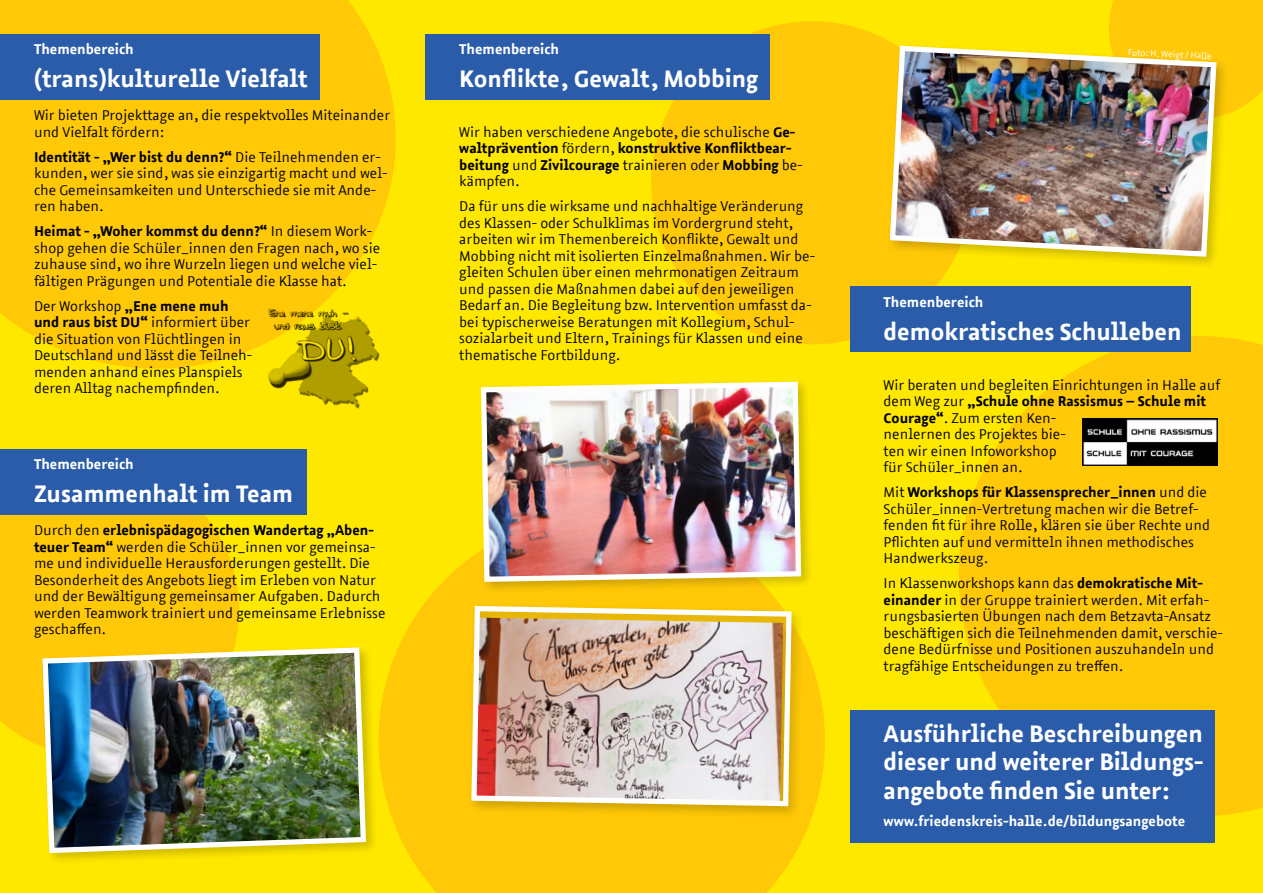
<style>
.page{position:relative;width:1263px;height:893px;background:#ffe800}
.page>*{position:absolute;margin:0;border:0;box-sizing:border-box;transform-origin:0 0}
.t1{font:700 24px/28.8px "Azuro";color:#fff;text-align:justify}
.t2{font:14.25px/16.5px "Azuro";color:#000}
.t3{font:700 14.25px "Azuro";color:#fff}
.t4{font:9px "Azuro";color:#fff}
.s1{font-weight:700}
</style>
<div class="page">
<div style="left:651px;top:21px;width:322px;height:323px;background:#ffc907;border-radius:50%"></div>
<div style="left:0;top:515px;width:239px;height:230px;background:#ffc907"></div>
<svg style="left:0;top:0;width:396px;height:369px;background:#ffcb06"></svg>
<svg style="left:379px;top:553px;width:446px;height:340px;fill:#ffc907"></svg>
<svg style="left:959px;top:336px;width:304px;height:480px;background:#fdcb06"></svg>
<div style="left:1109px;top:0;width:154px;height:113px;background:#ffc907"></div>
<div style="left:850px;top:711px;width:365px;height:132px;background:#2a5caa"></div>
<div style="left:0;top:449px;width:306px;height:66px;background:#2a5caa"></div>
<div style="left:0;top:34px;width:320px;height:66px;background:#2a5caa"></div>
<div style="left:425px;top:34px;width:345px;height:66px;background:#2a5caa"></div>
<div style="left:850px;top:287px;width:341px;height:65px;background:#2a5caa"></div>
<img style="left:261px;top:303px;width:122px;height:106px">
<div style="left:39px;top:644px;width:340px;height:222px;background:#000;opacity:.2"></div>
<img style="left:40px;top:645px;width:329px;height:211px">
<img style="left:1082px;top:419px;width:136px;height:46px">
<div style="left:477px;top:378px;width:337px;height:217px;background:#000;opacity:.2"></div>
<img style="left:478px;top:379px;width:326px;height:206px">
<div style="left:468px;top:602px;width:337px;height:217px;background:#000;opacity:.2"></div>
<img style="left:469px;top:603px;width:325px;height:206px">
<div style="left:886px;top:42px;width:343px;height:228px;background:#000;opacity:.2"></div>
<img style="left:887px;top:43px;width:332px;height:217px">
<p class="t3" style="left:34px;top:38px;width:101px">Themenbereich</p>
<h1 class="t1" style="left:34px;top:63px;width:275px">(trans)kulturelle Vielfalt</h1>
<p class="t2" style="left:34px;top:106px;width:358px">Wir bieten Projekttage an, die respektvolles Miteinander und Vielfalt fördern:</p>
<p class="t2" style="left:34px;top:148px;width:355px"><span class="s1">Identität - „Wer bist du denn?“</span> Die Teilnehmenden er&shy;kunden, wer sie sind, was sie einzigartig macht und wel&shy;che Gemeinsamkeiten und Unterschiede sie mit Ande&shy;ren haben.</p>
<p class="t2" style="left:34px;top:222px;width:348px"><span class="s1">Heimat - „Woher kommst du denn?“</span> In diesem Work&shy;shop gehen die Schüler_innen den Fragen nach, wo sie zuhause sind, wo ihre Wurzeln liegen und welche viel&shy;fältigen Prägungen und Potentiale die Klasse hat.</p>
<p class="t2" style="left:34px;top:297px;width:220px">Der Workshop <span class="s1">„Ene mene muh und raus bist DU“</span> informiert über die Situation von Flüchtlingen in<br>Deutschland und lässt die Teilneh&shy;menden anhand eines Planspiels deren Alltag nachempfinden.</p>
<p class="t3" style="left:34px;top:453px;width:101px">Themenbereich</p>
<h1 class="t1" style="left:34px;top:478px;width:261px">Zusammenhalt im Team</h1>
<p class="t2" style="left:34px;top:522px;width:353px">Durch den <span class="s1">erlebnispädagogischen Wandertag „Aben&shy;teuer Team“</span> werden die Schüler_innen vor gemeinsa&shy;me und individuelle Herausforderungen gestellt. Die Besonderheit des Angebots liegt im Erleben von Natur und der Bewältigung gemeinsamer Aufgaben. Dadurch werden Teamwork trainiert und gemeinsame Erlebnisse geschaffen.</p>
<p class="t3" style="left:459px;top:38px;width:101px">Themenbereich</p>
<h1 class="t1" style="left:459px;top:63px;width:300px">Konflikte, Gewalt, Mobbing</h1>
<p class="t2" style="left:459px;top:123px;width:345px">Wir haben verschiedene Angebote, die schulische <span class="s1">Ge&shy;waltprävention</span> fördern, <span class="s1">konstruktive Konfliktbear&shy;beitung</span> und <span class="s1">Zivilcourage</span> trainieren oder <span class="s1">Mobbing</span> be&shy;kämpfen.</p>
<p class="t2" style="left:459px;top:197px;width:357px">Da für uns die wirksame und nachhaltige Veränderung des Klassen- oder Schulklimas im Vordergrund steht, arbeiten wir im Themenbereich Konflikte, Gewalt und Mobbing nicht mit isolierten Einzelmaßnahmen. Wir be&shy;gleiten Schulen über einen mehrmonatigen Zeitraum und passen die Maßnahmen dabei auf den jeweiligen Bedarf an. Die Begleitung bzw. Intervention umfasst da&shy;bei typischerweise Beratungen mit Kollegium, Schul&shy;sozialarbeit und Eltern, Trainings für Klassen und eine thematische Fortbildung.</p>
<p class="t4" style="left:1128px;top:46px;width:86px;rotate:2deg">Foto: H. Weigt / Halle</p>
<p class="t3" style="left:883px;top:291px;width:101px">Themenbereich</p>
<h1 class="t1" style="left:883px;top:316px;width:299px">demokratisches Schulleben</h1>
<p class="t2" style="left:883px;top:376px;width:338px">Wir beraten und begleiten Einrichtungen in Halle auf dem Weg zur <span class="s1">„Schule ohne Rassismus – Schule mit Courage“</span>. Zum ersten Ken-<br>nenlernen des Projektes bie-<br>ten wir einen Infoworkshop<br>für Schüler_innen an.</p>
<p class="t2" style="left:883px;top:483px;width:328px">Mit <span class="s1">Workshops für Klassensprecher_innen</span> und die Schüler_innen-Vertretung machen wir die Betref&shy;fenden fit für ihre Rolle, klären sie über Rechte und Pflichten auf und vermitteln ihnen methodisches Handwerkszeug.</p>
<p class="t2" style="left:883px;top:574px;width:341px">In Klassenworkshops kann das <span class="s1">demokratische Mit&shy;einander</span> in der Gruppe trainiert werden. Mit erfah&shy;rungsbasierten Übungen nach dem Betzavta-Ansatz beschäftigen sich die Teilnehmenden damit, verschie&shy;dene Bedürfnisse und Positionen auszuhandeln und tragfähige Entscheidungen zu treffen.</p>
<h1 class="t1" style="left:883px;top:717px;width:321px">Ausführliche Beschreibungen dieser und weiterer Bildungs&shy;angebote finden Sie unter:</h1>
<p class="t3" style="left:883px;top:810px;width:303px">www.friedenskreis-halle.de/bildungsangebote</p>
</div>
